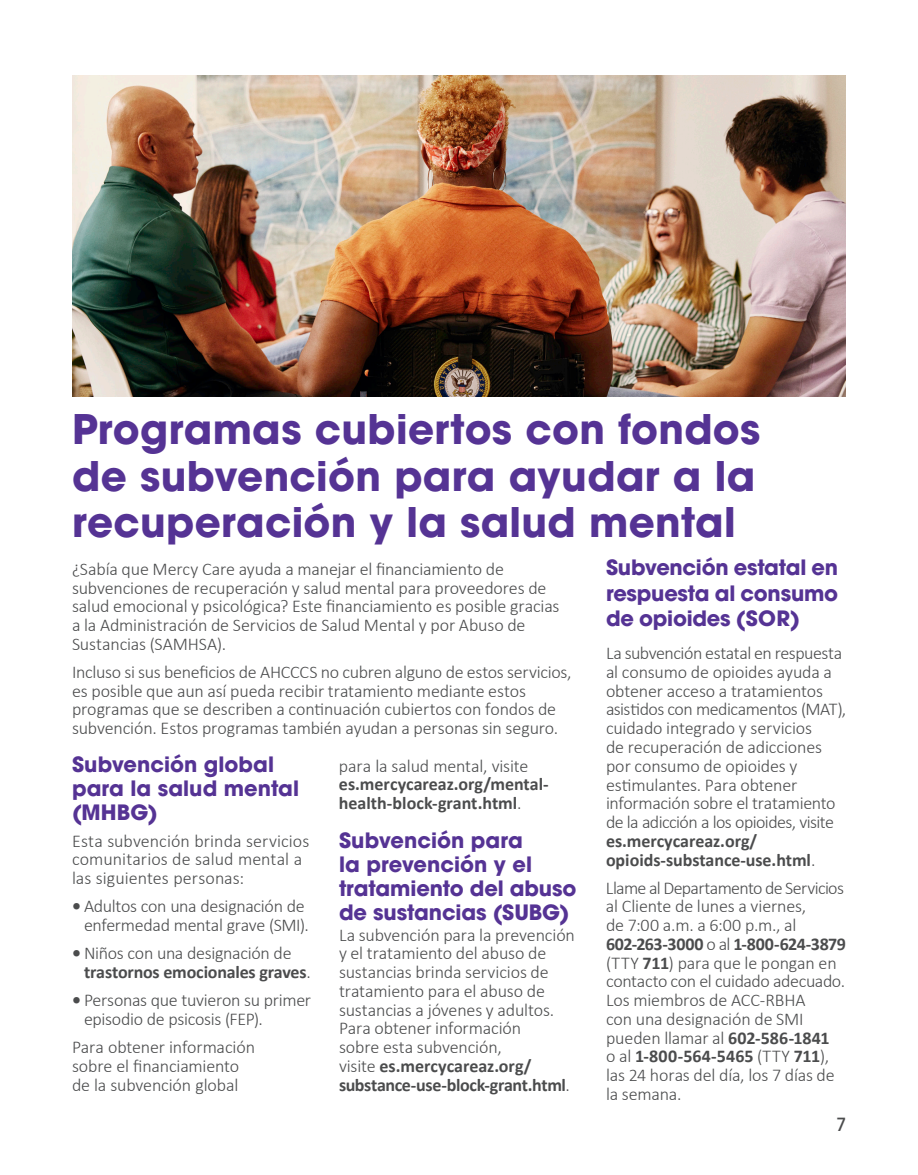
<style>
.page{position:relative;width:918px;height:1175px;background:#fff}
.page>*{position:absolute;margin:0;border:0;box-sizing:border-box;transform-origin:0 0}
.t1{font:700 40.5px/46.5px "ITC Avant Garde Pro";letter-spacing:.01em;color:#553394}
.t2{font:700 21px/24px "ITC Avant Garde Pro";letter-spacing:-.005em;color:#553394}
.t3{font:300 18px/18.8px "Calibri";letter-spacing:-.01em;color:#4b4c4d}
.t4{font:700 18px/18.8px "Calibri";letter-spacing:-.005em;color:#4b4c4d}
.t5{font:500 18px "ITC Avant Garde Pro";color:#4b4c4d}
.s1{font-weight:700}
.s2{font-weight:300}
</style>
<div class="page">
<img style="left:72px;top:75px;width:774px;height:321px">
<h2 class="t1" style="left:72px;top:405px;width:690px">Programas cubiertos con fondos de subvención para ayudar a la recuperación y la salud mental</h2>
<p class="t3" style="left:72px;top:559px;width:489px">¿Sabía que Mercy Care ayuda a manejar el financiamiento de subvenciones de recuperación y salud mental para proveedores de salud emocional y psicológica? Este financiamiento es posible gracias a la Administración de Servicios de Salud Mental y por Abuso de Sustancias (SAMHSA).</p>
<p class="t3" style="left:72px;top:662px;width:501px">Incluso si sus beneficios de AHCCCS no cubren alguno de estos servicios, es posible que aun así pueda recibir tratamiento mediante estos programas que se describen a continuación cubiertos con fondos de subvención. Estos programas también ayudan a personas sin seguro.</p>
<h3 class="t2" style="left:72px;top:751px;width:229px">Subvención global para la salud mental (MHBG)</h3>
<p class="t3" style="left:72px;top:831px;width:239px">Esta subvención brinda servicios comunitarios de salud mental a las siguientes personas:</p>
<p class="t3" style="left:72px;top:896px;width:238px;text-align:right"><span class="s1">•</span> Adultos con una designación de enfermedad mental grave (SMI).</p>
<p class="t4" style="left:84px;top:943px;width:228px;text-indent:-12px">• <span class="s2">Niños con una designación de </span>trastornos emocionales graves<span class="s2">.</span></p>
<p class="t3" style="left:84px;top:990px;width:229px;text-indent:-12px"><span class="s1">•</span> Personas que tuvieron su primer episodio de psicosis (FEP).</p>
<p class="t3" style="left:72px;top:1037px;width:185px">Para obtener información sobre el financiamiento de la subvención global</p>
<p class="t2" style="left:606px;top:554px;width:234px;line-height:25.5px;text-align:justify">Subvención estatal en respuesta al consumo de opioides (SOR)</p>
<p class="t3" style="left:606px;top:643px;width:242px">La subvención estatal en respuesta al consumo de opioides ayuda a obtener acceso a tratamientos asistidos con medicamentos (MAT), cuidado integrado y servicios<br>de recuperación de adicciones por consumo de opioides y estimulantes. Para obtener información sobre el tratamiento de la adicción a los opioides, visite <span class="s1">es.mercycareaz.org/ opioids-substance-use.html</span>.</p>
<p class="t3" style="left:606px;top:878px;width:242px">Llame al Departamento de Servicios al Cliente de lunes a viernes,<br>de 7:00 a.m. a 6:00 p.m., al<br><span class="s1">602-263-3000</span> o al <span class="s1">1-800-624-3879 </span>(TTY <span class="s1">711</span>) para que le pongan en contacto con el cuidado adecuado.<br>Los miembros de ACC-RBHA<br>con una designación de SMI pueden llamar al <span class="s1">602-586-1841<br></span>o al <span class="s1">1-800-564-5465</span> (TTY <span class="s1">711</span>), las 24 horas del día, los 7 días de la semana.</p>
<p class="t5" style="left:836px;top:1113px;width:11px">7</p>
<p class="t4" style="left:339px;top:755px;width:211px"><span class="s2">para la salud mental, visite </span>es.mercycareaz.org/mental&shy;health-block-grant.html<span class="s2">.</span></p>
<h3 class="t2" style="left:339px;top:828px;width:239px">Subvención para<br>la prevención y el tratamiento del abuso de sustancias (SUBG)</h3>
<p class="t3" style="left:339px;top:925px;width:238px">La subvención para la prevención y el tratamiento del abuso de sustancias brinda servicios de tratamiento para el abuso de sustancias a jóvenes y adultos.<br>Para obtener información<br>sobre esta subvención,<br>visite <span class="s1">es.mercycareaz.org/ substance-use-block-grant.html</span>.</p>
</div>
